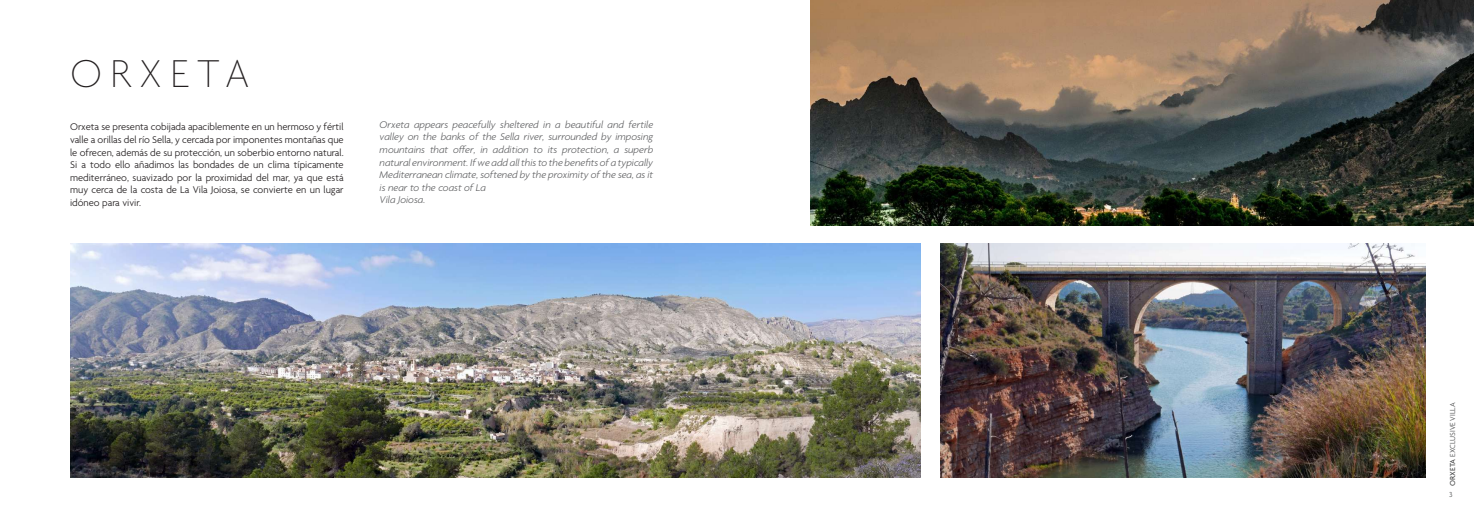
<style>
.page{position:relative;width:1474px;height:521px;background:#fff}
.page>*{position:absolute;margin:0;border:0;box-sizing:border-box;transform-origin:0 0}
.t1{font:100 42px "Agenda";letter-spacing:.2em;color:#231f20}
.t2{font:300 10.5px/12.6px "Agenda";color:#231f20;text-align:justify}
.t3{font:italic 300 10.5px/12.6px "Agenda";color:#57585a}
.t4{font:300 7.88px "Agenda";color:#4b4c4d}
.s1{font-weight:500}
</style>
<div class="page">
<img style="left:810px;top:0;width:663px;height:226px">
<img style="left:940px;top:243px;width:485px;height:235px">
<img style="left:70px;top:243px;width:850px;height:235px">
<h1 class="t1" style="left:71px;top:51px;width:180px">ORXETA</h1>
<p class="t2" style="left:70px;top:121px;width:275px">Orxeta se presenta cobijada apaciblemente en un hermoso y fértil valle a orillas del río Sella, y cercada por imponentes montañas que le ofrecen, además de su protección, un soberbio entorno natural.<br>Si a todo ello añadimos las bondades de un clima típicamente mediterráneo, suavizado por la proximidad del mar, ya que está muy cerca de la costa de La Vila Joiosa, se convierte en un lugar idóneo para vivir.</p>
<p class="t3" style="left:379px;top:118px;width:275px">Orxeta appears peacefully sheltered in a beautiful and fertile valley on the banks of the Sella river, surrounded by imposing mountains that offer, in addition to its protection, a superb natural environment. If we add all this to the benefits of a typically Mediterranean climate, softened by the proximity of the sea, as it is near to the coast of La<br>Vila Joiosa.</p>
<p class="t4" style="left:1448px;top:486px;width:85px;rotate:-90deg"><span class="s1">ORXETA</span> EXCLUSIVE VILLA</p>
<p class="t4" style="left:1449px;top:490px;width:5px">3</p>
</div>
